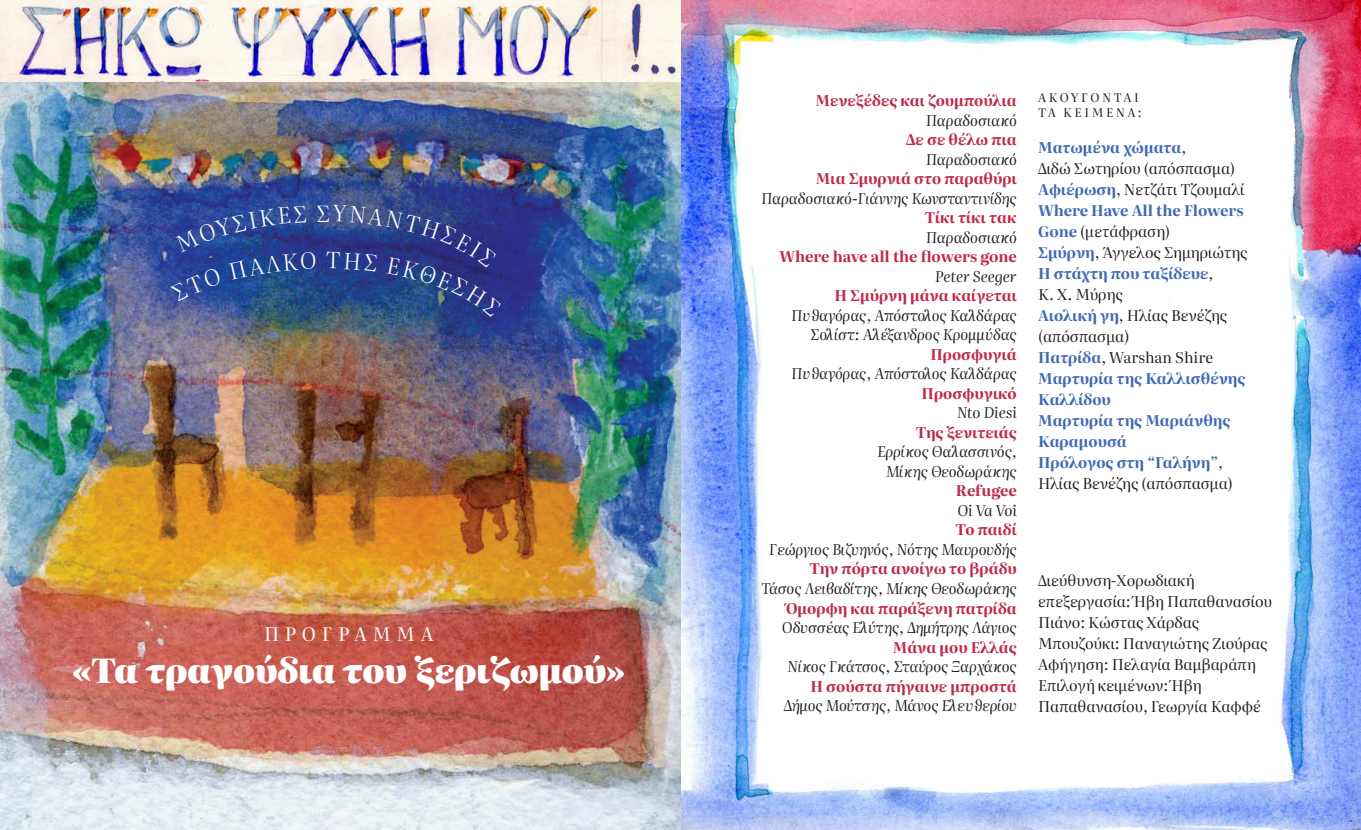
<style>
.page{position:relative;width:1361px;height:830px;background:#fff}
.page>*{position:absolute;margin:0;border:0;box-sizing:border-box;transform-origin:0 0}
.Default{font:900 33.75px "Literata 60 pt";letter-spacing:-.01em;color:#fff}
.t1{font:300 22.5px "Literata 60 pt";color:#fff}
.Default-2{font:18.75px "Literata 60 pt";letter-spacing:.3em;color:#fff}
.t2{font:15px/21px "Literata 60 pt";color:#231f20}
.t3{font:italic 15px/19.5px "Literata 60 pt";color:#231f20;text-align:right}
.t4{font:italic 15px/19.5px "Literata 60 pt";letter-spacing:-.03em;color:#231f20;text-align:right}
.t5{font:700 15px/19.5px "Literata 60 pt";color:#be2a47;text-align:right}
.t6{font:700 15px/21px "Literata 60 pt";color:#406ab4}
.t7{font:italic 15px/19.5px "Literata 60 pt";letter-spacing:-.025em;color:#231f20}
.t8{font:12px/15px "Literata 60 pt";letter-spacing:.21em;color:#231f20}
.s1{font-weight:400;font-style:italic;color:#231f20}
.s2{font-weight:700;font-style:normal;color:#be2a47}
.s3{font-weight:700;color:#406ab4}
.s4{font-weight:400;color:#231f20}
</style>
<div class="page">
<img style="left:680px;top:0;width:681px;height:829px">
<img style="left:0;top:81px;width:680px;height:748px">
<img style="left:0;top:0;width:680px;height:81px">
<svg style="left:171px;top:205px;width:145px;height:96px;background:#264693"></svg>
<svg style="left:326px;top:205px;width:176px;height:112px;background:#2a3e85"></svg>
<p class="t1" style="left:317px;top:196px;width:15px">Σ</p>
<p class="Default-2" style="left:264px;top:619px;width:171px">ΠΡΟΓΡΑΜΜΑ</p>
<p class="Default" style="left:72px;top:640px;width:554px">«Τα τραγούδια του ξεριζωμού»</p>
<p class="t5" style="left:815px;top:89px;width:203px">Μενεξέδες και ζουμπούλια<br><span class="s1">Παραδοσιακό</span></p>
<p class="t5" style="left:906px;top:128px;width:112px">Δε σε θέλω πια<br><span class="s1">Παραδοσιακό</span></p>
<p class="t4" style="left:761px;top:167px;width:257px"><span class="s2">Μια Σμυρνιά στο παραθύρι<br></span>Παραδοσιακό-Γιάννης Κωνσταντινίδης</p>
<p class="t5" style="left:925px;top:206px;width:93px;text-align:left">Τίκι τίκι τακ<br><span class="s1">Παραδοσιακό</span></p>
<p class="t5" style="left:779px;top:245px;width:239px">Where have all the flowers gone<br><span class="s1">Peter Seeger</span></p>
<p class="t4" style="left:791px;top:284px;width:227px"><span class="s2">Η Σμύρνη μάνα καίγεται<br></span>Πυθαγόρας, Απόστολος Καλδάρας</p>
<p class="t3" style="left:810px;top:323px;width:208px">Σολίστ: Αλέξανδρος Κρομμύδας</p>
<p class="t4" style="left:791px;top:343px;width:227px"><span class="s2">Προσφυγιά<br></span>Πυθαγόρας, Απόστολος Καλδάρας</p>
<p class="t5" style="left:921px;top:382px;width:97px">Προσφυγικό<br><span class="s1">Nto Diesi</span></p>
<p class="t3" style="left:877px;top:421px;width:141px"><span class="s2">Της ξενιτειάς<br></span>Ερρίκος Θαλασσινός,<br>Μίκης Θεοδωράκης</p>
<p class="t5" style="left:956px;top:479px;width:62px;text-align:left">Refugee<br><span class="s1">Oi Va Voi</span></p>
<p class="t3" style="left:769px;top:518px;width:249px"><span class="s2">Το παιδί<br></span>Γεώργιος Βιζυηνός, Νότης Μαυρουδής</p>
<p class="t3" style="left:761px;top:557px;width:257px"><span class="s2">Την πόρτα ανοίγω το βράδυ<br></span>Τάσος Λειβαδίτης, Μίκης Θεοδωράκης</p>
<p class="t7" style="left:782px;top:596px;width:236px"><span class="s2">Όμορφη και παράξενη πατρίδα<br></span>Οδυσσέας Ελύτης, Δημήτρης Λάγιος</p>
<p class="t3" style="left:787px;top:635px;width:231px"><span class="s2">Μάνα μου Ελλάς<br></span>Νίκος Γκάτσος, Σταύρος Ξαρχάκος</p>
<p class="t4" style="left:783px;top:674px;width:235px"><span class="s2">Η σούστα πήγαινε μπροστά<br></span>Δήμος Μούτσης, Μάνος Ελευθερίου</p>
<p class="t8" style="left:1038px;top:90px;width:105px">ΑΚΟΎΓΟΝΤΑΙ<br>ΤΑ ΚΕΊ ΜΕΝΑ:</p>
<p class="t2" style="left:1038px;top:136px;width:199px"><span class="s3">Ματωμένα χώματα</span>,<br>Διδώ Σωτηρίου (απόσπασμα)</p>
<p class="t2" style="left:1038px;top:178px;width:208px"><span class="s3">Αφιέρωση</span>, Νετζάτι Τζουμαλί</p>
<p class="t6" style="left:1038px;top:199px;width:207px">Where Have All the Flowers<br>Gone <span class="s4">(μετάφραση)</span></p>
<p class="t2" style="left:1038px;top:241px;width:211px"><span class="s3">Σμύρνη</span>, Άγγελος Σημηριώτης</p>
<p class="t6" style="left:1038px;top:262px;width:177px">Η στάχτη που ταξίδευε<span class="s4">,<br>Κ. Χ. Μύρης</span></p>
<p class="t2" style="left:1038px;top:304px;width:191px"><span class="s3">Αιολική γη</span>, Ηλίας Βενέζης (απόσπασμα)</p>
<p class="t2" style="left:1038px;top:346px;width:176px"><span class="s3">Πατρίδα</span>, Warshan Shire</p>
<p class="t6" style="left:1038px;top:367px;width:209px">Μαρτυρία της Καλλισθένης<br>Καλλίδου</p>
<p class="t6" style="left:1038px;top:409px;width:194px">Μαρτυρία της Μαριάνθης<br>Καραμουσά</p>
<p class="t2" style="left:1038px;top:451px;width:196px"><span class="s3">Πρόλογος στη “Γαλήνη”</span>,<br>Ηλίας Βενέζης (απόσπασμα)</p>
<p class="t2" style="left:1038px;top:569px;width:235px">Διεύθυνση-Χορωδιακή επεξεργασία: Ήβη Παπαθανασίου</p>
<p class="t2" style="left:1038px;top:611px;width:162px">Πιάνο: Κώστας Χάρδας</p>
<p class="t2" style="left:1038px;top:632px;width:231px">Μπουζούκι: Παναγιώτης Ζιούρας</p>
<p class="t2" style="left:1038px;top:653px;width:219px">Αφήγηση: Πελαγία Βαμβαράπη</p>
<p class="t2" style="left:1038px;top:674px;width:224px">Επιλογή κειμένων: Ήβη<br>Παπαθανασίου, Γεωργία Καφφέ</p>
</div>
